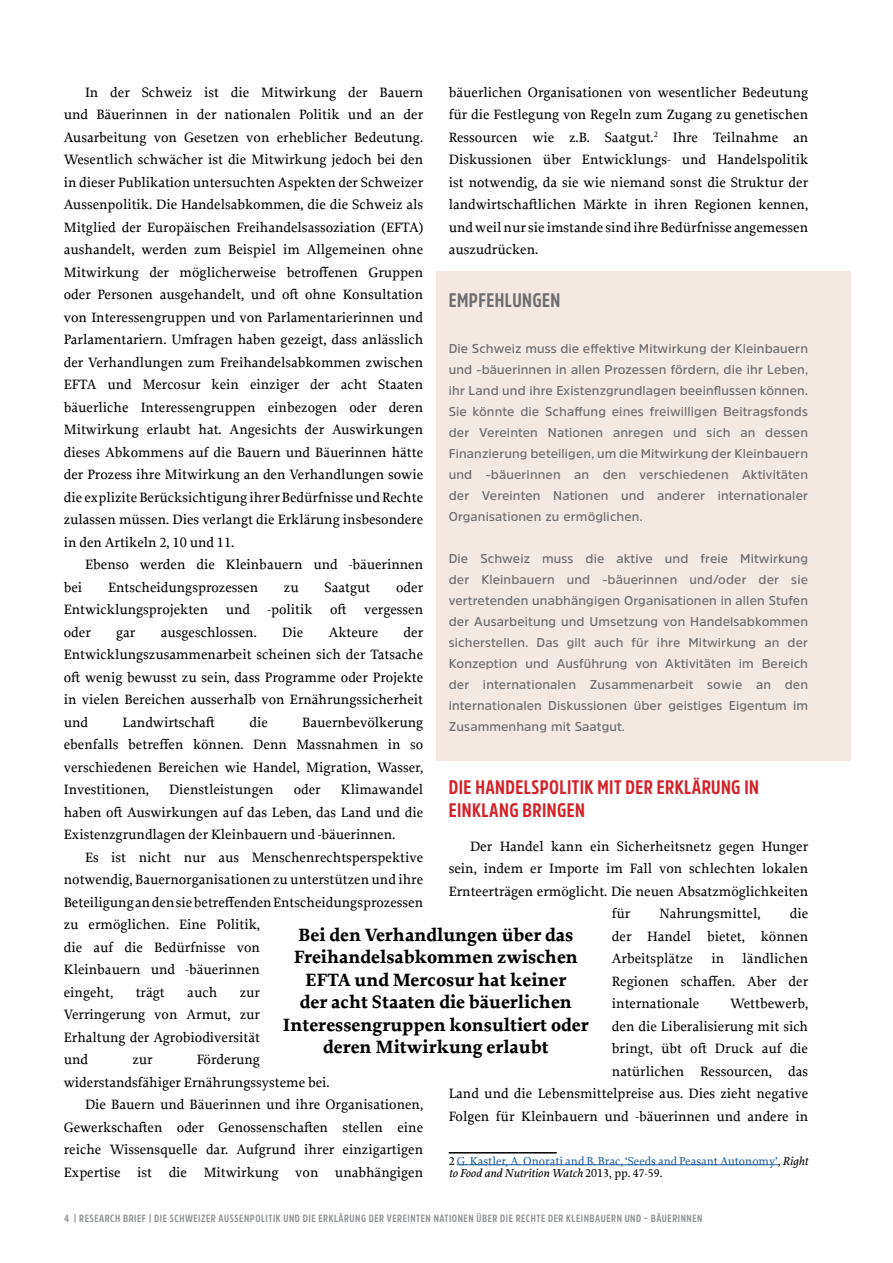
<style>
.page{position:relative;width:893px;height:1263px;background:#fff}
.page>*{position:absolute;margin:0;border:0;box-sizing:border-box;transform-origin:0 0}
.t1{font:700 19.5px/22.5px "Amsi Pro Cond";letter-spacing:.02em;color:#d2232a}
.t2{font:700 19.5px "Amsi Pro Cond";letter-spacing:.02em;color:#6d6e71}
.t3{font:700 18.75px/22.5px "Proforma";color:#000;text-align:center}
.t4{font:500 14.25px/22.5px "Proforma";color:#000;text-align:justify}
.t5{font:600 12.75px/21px "Amsi Pro";letter-spacing:.01em;color:#6d6e71;text-align:justify}
.t6{font:500 12px/12px "Proforma";color:#215e9e}
.t7{font:700 10.5px "Amsi Pro Cond";letter-spacing:.05em;color:#939598}
.s1{color:#000}
.s2{font-style:italic;color:#000}
</style>
<div class="page">
<hr style="left:449px;top:1152px;width:108px;height:1px;background:#000">
<hr style="left:457px;top:1164px;width:321px;height:1px;background:#215e9e">
<div style="left:436px;top:271px;width:415px;height:489px;background:#f4e8e2"></div>
<p class="t4" style="left:64px;top:81px;width:361px;text-indent:21px">In der Schweiz ist die Mitwirkung der Bauern und Bäuerinnen in der nationalen Politik und an der Ausarbeitung von Gesetzen von erheblicher Bedeutung.<br>Wesentlich schwächer ist die Mitwirkung jedoch bei den in dieser Publikation untersuchten Aspekten der Schweizer Aussenpolitik. Die Handelsabkommen, die die Schweiz als Mitglied der Europäischen Freihandelsassoziation (EFTA) aushandelt, werden zum Beispiel im Allgemeinen ohne Mitwirkung der möglicherweise betroffenen Gruppen oder Personen ausgehandelt, und oft ohne Konsultation von Interessengruppen und von Parlamentarierinnen und Parlamentariern. Umfragen haben gezeigt, dass anlässlich der Verhandlungen zum Freihandelsabkommen zwischen EFTA und Mercosur kein einziger der acht Staaten bäuerliche Interessengruppen einbezogen oder deren Mitwirkung erlaubt hat. Angesichts der Auswirkungen dieses Abkommens auf die Bauern und Bäuerinnen hätte der Prozess ihre Mitwirkung an den Verhandlungen sowie die explizite Berücksichtigung ihrer Bedürfnisse und Rechte zulassen müssen. Dies verlangt die Erklärung insbesondere in den Artikeln 2, 10 und 11.</p>
<p class="t4" style="left:85px;top:553px;width:340px">Ebenso werden die Kleinbauern und -bäuerinnen</p>
<p class="t4" style="left:64px;top:576px;width:20px">bei</p>
<p class="t4" style="left:108px;top:576px;width:152px">Entscheidungsprozessen</p>
<p class="t4" style="left:284px;top:576px;width:16px">zu</p>
<p class="t4" style="left:325px;top:576px;width:47px">Saatgut</p>
<p class="t4" style="left:449px;top:81px;width:361px">bäuerlichen Organisationen von wesentlicher Bedeutung für die Festlegung von Regeln zum Zugang zu genetischen Ressourcen wie z.B. Saatgut.<sup>2</sup> Ihre Teilnahme an Diskussionen über Entwicklungs- und Handelspolitik ist notwendig, da sie wie niemand sonst die Struktur der landwirtschaftlichen Märkte in ihren Regionen kennen, und weil nur sie imstande sind ihre Bedürfnisse angemessen auszudrücken.</p>
<h1 class="t2" style="left:449px;top:287px;width:113px">EMPFEHLUNGEN</h1>
<p class="t5" style="left:449px;top:338px;width:361px">Die Schweiz muss die effektive Mitwirkung der Kleinbauern und -bäuerinnen in allen Prozessen fördern, die ihr Leben, ihr Land und ihre Existenzgrundlagen beeinflussen können.<br>Sie könnte die Schaffung eines freiwilligen Beitragsfonds der Vereinten Nationen anregen und sich an dessen Finanzierung beteiligen, um die Mitwirkung der Kleinbauern und -bäuerinnen an den verschiedenen Aktivitäten der Vereinten Nationen und anderer internationaler Organisationen zu ermöglichen.</p>
<p class="t5" style="left:449px;top:548px;width:361px">Die Schweiz muss die aktive und freie Mitwirkung der Kleinbauern und -bäuerinnen und/oder der sie vertretenden unabhängigen Organisationen in allen Stufen der Ausarbeitung und Umsetzung von Handelsabkommen sicherstellen. Das gilt auch für ihre Mitwirkung an der Konzeption und Ausführung von Aktivitäten im Bereich der internationalen Zusammenarbeit sowie an den internationalen Diskussionen über geistiges Eigentum im Zusammenhang mit Saatgut.</p>
<p class="t4" style="left:64px;top:576px;width:361px;text-indent:332px">oder Entwicklungsprojekten und -politik oft vergessen oder</p>
<p class="t4" style="left:64px;top:621px;width:361px;text-indent:340px">der Entwicklungszusammenarbeit scheinen sich der Tatsache oft wenig bewusst zu sein, dass Programme oder Projekte in vielen Bereichen ausserhalb von Ernährungssicherheit und</p>
<p class="t4" style="left:116px;top:621px;width:21px">gar</p>
<p class="t4" style="left:161px;top:621px;width:98px">ausgeschlossen.</p>
<p class="t4" style="left:282px;top:621px;width:23px">Die</p>
<p class="t4" style="left:329px;top:621px;width:51px">Akteure</p>
<p class="t4" style="left:123px;top:711px;width:94px">Landwirtschaft</p>
<p class="t4" style="left:249px;top:711px;width:20px">die</p>
<p class="t4" style="left:64px;top:711px;width:361px;text-indent:239px">Bauernbevölkerung ebenfalls betreffen können. Denn Massnahmen in so verschiedenen Bereichen wie Handel, Migration, Wasser, Investitionen,</p>
<h1 class="t1" style="left:449px;top:775px;width:312px">DIE HANDELSPOLITIK MIT DER ERKLÄRUNG IN<br>EINKLANG BRINGEN</h1>
<p class="t4" style="left:470px;top:834px;width:340px">Der Handel kann ein Sicherheitsnetz gegen Hunger</p>
<p class="t4" style="left:449px;top:857px;width:361px">sein, indem er Importe im Fall von schlechten lokalen</p>
<p class="t4" style="left:449px;top:879px;width:361px">Ernteerträgen ermöglicht. Die neuen Absatzmöglichkeiten</p>
<p class="t4" style="left:612px;top:902px;width:20px">für</p>
<p class="t4" style="left:660px;top:902px;width:102px">Nahrungsmittel,</p>
<p class="t4" style="left:64px;top:778px;width:361px;text-indent:277px">Klimawandel haben oft Auswirkungen auf das Leben, das Land und die Existenzgrundlagen der Kleinbauern und -bäuerinnen.</p>
<p class="t4" style="left:64px;top:846px;width:361px;text-align:left;text-indent:21px">Es ist nicht nur aus Menschenrechtsperspektive notwendig, Bauernorganisationen zu unterstützen und ihre Beteiligung an den sie betreffenden Entscheidungsprozessen zu ermöglichen. Eine Politik,<br>die auf die Bedürfnisse von<br>Kleinbauern und -bäuerinnen<br>eingeht,</p>
<p class="t4" style="left:169px;top:778px;width:106px">Dienstleistungen</p>
<p class="t4" style="left:294px;top:778px;width:29px">oder</p>
<p class="t4" style="left:612px;top:902px;width:198px;text-indent:178px">die der Handel bietet, können Arbeitsplätze</p>
<h2 class="t3" style="left:283px;top:923px;width:307px">Bei den Verhandlungen über das<br>Freihandelsabkommen zwischen<br>EFTA und Mercosur hat keiner<br>der acht Staaten die bäuerlichen<br>Interessengruppen konsultiert oder deren Mitwirkung erlaubt</h2>
<p class="t4" style="left:612px;top:947px;width:198px;text-indent:131px">ländlichen Regionen schaffen. Aber der internationale</p>
<p class="t4" style="left:711px;top:947px;width:14px">in</p>
<p class="t4" style="left:136px;top:981px;width:31px">trägt</p>
<p class="t4" style="left:187px;top:981px;width:31px">auch</p>
<p class="t4" style="left:64px;top:981px;width:198px;text-indent:176px">zur Verringerung von Armut, zur Erhaltung der Agrobiodiversität und</p>
<p class="t4" style="left:449px;top:992px;width:361px;text-align:right">Wettbewerb,<br>den die Liberalisierung mit sich<br>bringt, übt oft Druck auf die<br>natürlichen Ressourcen, das<br>Land und die Lebensmittelpreise aus. Dies zieht negative Folgen für Kleinbauern und -bäuerinnen und andere in</p>
<p class="t6" style="left:449px;top:1155px;width:361px"><span class="s1">2</span> G. Kastler, A. Onorati and B. Brac, ‘Seeds and Peasant Autonomy’<span class="s1">,</span> <span class="s2">Right to Food and Nutrition Watch</span> <span class="s1">2013, pp. 47-59.</span></p>
<p class="t4" style="left:132px;top:1048px;width:22px">zur</p>
<p class="t4" style="left:197px;top:1048px;width:65px">Förderung</p>
<p class="t4" style="left:64px;top:1071px;width:267px">widerstandsfähiger Ernährungssysteme bei.</p>
<p class="t4" style="left:85px;top:1093px;width:340px">Die Bauern und Bäuerinnen und ihre Organisationen,</p>
<p class="t4" style="left:64px;top:1116px;width:361px">Gewerkschaften oder Genossenschaften stellen eine</p>
<p class="t4" style="left:64px;top:1138px;width:361px">reiche Wissensquelle dar. Aufgrund ihrer einzigartigen</p>
<p class="t4" style="left:64px;top:1161px;width:361px">Expertise ist die Mitwirkung von unabhängigen</p>
<p class="t7" style="left:64px;top:1211px;width:640px">4 | RESEARCH BRIEF | DIE SCHWEIZER AUSSENPOLITIK UND DIE ERKLÄRUNG DER VEREINTEN NATIONEN ÜBER DIE RECHTE DER KLEINBAUERN UND – BÄUERINNEN</p>
</div>
